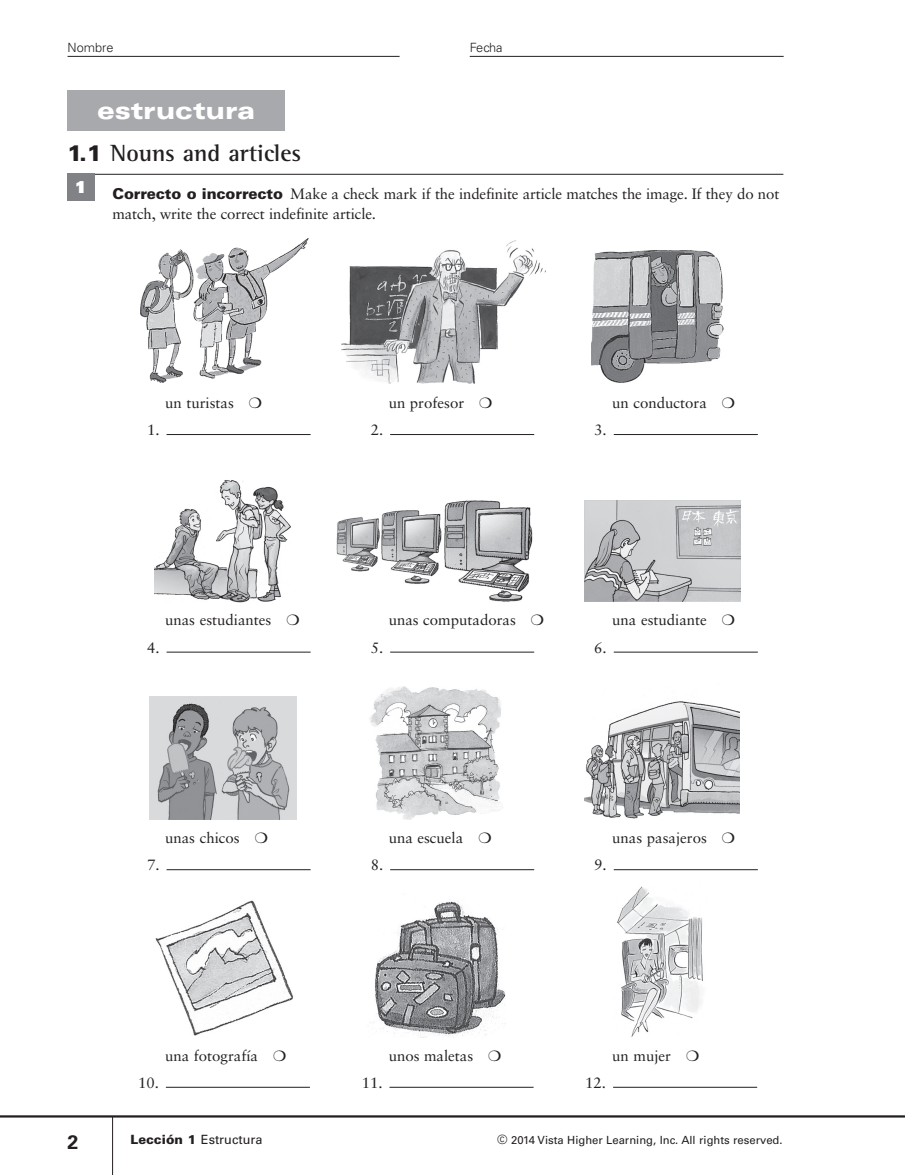
<style>
.page{position:relative;width:905px;height:1175px;background:#fff}
.page>*{position:absolute;margin:0;border:0;box-sizing:border-box;transform-origin:0 0}
.t1{font:700 24px "Rotis Semi Serif Std";color:#231f20}
.t2{font:900 expanded 24px "Univers LT Std";color:#fff}
.t3{font:700 19.5px "Univers LT Std";color:#231f20}
.t4{font:16.5px "Univers LT Std X Black";color:#fff}
.t5{font:15px/20.2px "Sabon LT Std";color:#231f20}
.t6{font:12.75px "Univers LT Std";color:#231f20}
.t7{font:300 12.75px "Univers LT Std";color:#231f20}
.t8{font:11.25px "Univers LT Std";color:#231f20}
.s1{font-family:"Univers LT Std";font-weight:900;font-size:22.5px}
.s2{font-family:"Univers LT Std";font-weight:900}
.s3{font-weight:900}
.s4{font-size:12.75px}
</style>
<div class="page">
<hr style="left:470px;top:56px;width:313px;height:1px;background:#231f20">
<hr style="left:68px;top:56px;width:331px;height:1px;background:#231f20">
<hr style="left:0;top:1115px;width:905px;height:2px;background:#231f20">
<hr style="left:112px;top:1116px;width:1px;height:59px;background:#231f20">
<hr style="left:67px;top:174px;width:716px;height:1px;background:#231f20">
<img style="left:140px;top:238px;width:168px;height:145px">
<img style="left:341px;top:241px;width:204px;height:142px">
<img style="left:591px;top:250px;width:133px;height:133px">
<hr style="left:166px;top:434px;width:144px;height:1px;background:#231f20">
<hr style="left:390px;top:434px;width:144px;height:1px;background:#231f20">
<hr style="left:613px;top:434px;width:144px;height:1px;background:#231f20">
<img style="left:155px;top:480px;width:136px;height:122px">
<img style="left:336px;top:500px;width:196px;height:102px">
<img style="left:585px;top:501px;width:155px;height:100px">
<hr style="left:166px;top:652px;width:144px;height:1px;background:#231f20">
<hr style="left:390px;top:652px;width:144px;height:1px;background:#231f20">
<hr style="left:613px;top:652px;width:144px;height:1px;background:#231f20">
<img style="left:150px;top:696px;width:146px;height:123px">
<img style="left:369px;top:686px;width:132px;height:133px">
<img style="left:584px;top:701px;width:155px;height:118px">
<hr style="left:166px;top:869px;width:144px;height:1px;background:#231f20">
<hr style="left:390px;top:869px;width:144px;height:1px;background:#231f20">
<hr style="left:613px;top:869px;width:144px;height:1px;background:#231f20">
<img style="left:155px;top:900px;width:139px;height:136px">
<img style="left:370px;top:901px;width:135px;height:136px">
<img style="left:617px;top:886px;width:86px;height:151px">
<hr style="left:166px;top:1087px;width:144px;height:1px;background:#231f20">
<hr style="left:389px;top:1087px;width:144px;height:1px;background:#231f20">
<hr style="left:613px;top:1087px;width:144px;height:1px;background:#231f20">
<div style="left:67px;top:174px;width:27px;height:27px;background:#808285"></div>
<div style="left:67px;top:90px;width:218px;height:41px;background:#a8a9ad"></div>
<p class="t7" style="left:68px;top:43px;width:48px">Nombre</p>
<p class="t7" style="left:470px;top:43px;width:34px">Fecha</p>
<h1 class="t2" style="left:97px;top:101px;width:160px">estructura</h1>
<h1 class="t1" style="left:67px;top:144px;width:235px"><span class="s1">1.1</span> Nouns and articles</h1>
<p class="t4" style="left:75px;top:181px;width:13px">1</p>
<p class="t5" style="left:112px;top:185px;width:668px"><span class="s2">Correcto o incorrecto</span> Make a check mark if the indefinite article matches the image. If they do not match, write the correct indefinite article.</p>
<p class="t5" style="left:165px;top:394px;width:98px">un turistas ❍</p>
<p class="t5" style="left:147px;top:421px;width:14px">1.</p>
<p class="t5" style="left:389px;top:394px;width:105px">un profesor ❍</p>
<p class="t5" style="left:371px;top:421px;width:14px">2.</p>
<p class="t5" style="left:612px;top:394px;width:124px">un conductora ❍</p>
<p class="t5" style="left:594px;top:421px;width:14px">3.</p>
<p class="t5" style="left:165px;top:611px;width:136px">unas estudiantes ❍</p>
<p class="t5" style="left:147px;top:638px;width:14px">4.</p>
<p class="t5" style="left:389px;top:611px;width:157px">unas computadoras ❍</p>
<p class="t5" style="left:371px;top:638px;width:14px">5.</p>
<p class="t5" style="left:612px;top:611px;width:124px">una estudiante ❍</p>
<p class="t5" style="left:594px;top:638px;width:14px">6.</p>
<p class="t5" style="left:165px;top:829px;width:104px">unas chicos ❍</p>
<p class="t5" style="left:147px;top:856px;width:14px">7.</p>
<p class="t5" style="left:389px;top:829px;width:104px">una escuela ❍</p>
<p class="t5" style="left:371px;top:856px;width:14px">8.</p>
<p class="t5" style="left:612px;top:829px;width:124px">unas pasajeros ❍</p>
<p class="t5" style="left:594px;top:856px;width:14px">9.</p>
<p class="t5" style="left:165px;top:1046px;width:123px">una fotografía ❍</p>
<p class="t5" style="left:138px;top:1073px;width:22px">10.</p>
<p class="t5" style="left:389px;top:1046px;width:114px">unos maletas ❍</p>
<p class="t5" style="left:362px;top:1073px;width:22px">11.</p>
<p class="t5" style="left:612px;top:1046px;width:88px">un mujer ❍</p>
<p class="t5" style="left:585px;top:1073px;width:22px">12.</p>
<h2 class="t3" style="left:68px;top:1134px;width:12px">2</h2>
<p class="t6" style="left:131px;top:1134px;width:133px"><span class="s3">Lección 1</span> Estructura</p>
<p class="t8" style="left:497px;top:1135px;width:287px"><span class="s4">©</span> 2014 Vista Higher Learning, Inc. All rights reserved.</p>
</div>
